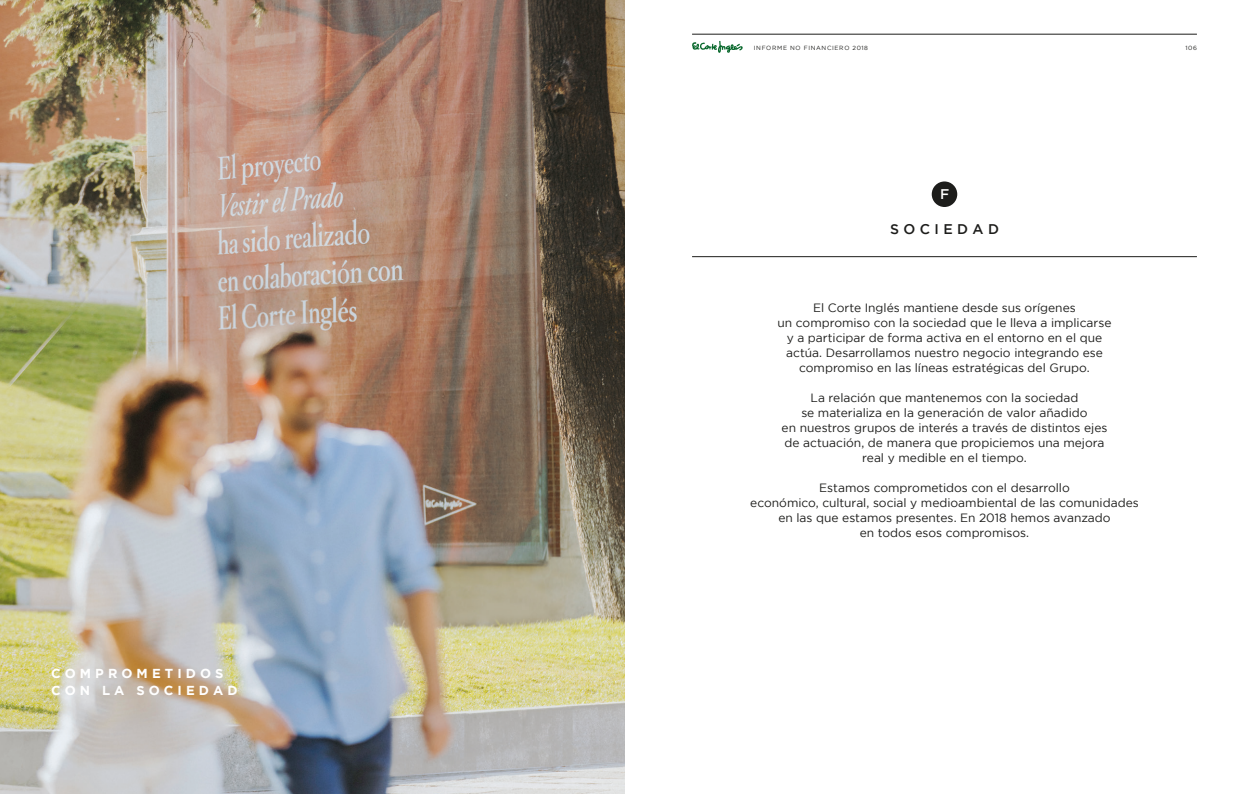
<style>
.page{position:relative;width:1248px;height:794px;background:#fff}
.page>*{position:absolute;margin:0;border:0;box-sizing:border-box;transform-origin:0 0}
.t1{font:500 14px "Gotham";letter-spacing:.315em;color:#1d1d1b}
.t2{font:500 14px "Gotham";color:#fff}
.t3{font:700 13px/17.3px "Gotham";letter-spacing:.315em;color:#fff}
.t4{font:12px/15px "Gotham";color:#1d1d1b;text-align:center}
.t5{font:6px "Gotham";letter-spacing:.115em;color:#1d1d1b}
</style>
<div class="page">
<img style="left:0;top:0;width:624px;height:794px">
<hr style="left:692px;top:34px;width:504px;height:1px;background:#1d1d1b">
<svg style="left:692px;top:41px;width:51px;height:12px"></svg>
<hr style="left:692px;top:256px;width:504px;height:1px;background:#1d1d1b">
<div style="left:931px;top:181px;width:26px;height:26px;background:#1d1d1b;border-radius:50%"></div>
<p class="t3" style="left:51px;top:664px;width:188px">COMPROMETIDOS<br>CON LA SOCIEDAD</p>
<p class="t5" style="left:753px;top:45px;width:116px">INFORME NO FINANCIERO 2018</p>
<p class="t5" style="left:1185px;top:45px;width:13px">106</p>
<p class="t2" style="left:940px;top:186px;width:11px">F</p>
<p class="t1" style="left:890px;top:221px;width:110px">SOCIEDAD</p>
<p class="t4" style="left:777px;top:300px;width:335px">El Corte Inglés mantiene desde sus orígenes<br>un compromiso con la sociedad que le lleva a implicarse y a participar de forma activa en el entorno en el que actúa. Desarrollamos nuestro negocio integrando ese compromiso en las líneas estratégicas del Grupo.</p>
<p class="t4" style="left:781px;top:390px;width:327px">La relación que mantenemos con la sociedad<br>se materializa en la generación de valor añadido<br>en nuestros grupos de interés a través de distintos ejes de actuación, de manera que propiciemos una mejora real y medible en el tiempo.</p>
<p class="t4" style="left:750px;top:480px;width:390px">Estamos comprometidos con el desarrollo<br>económico, cultural, social y medioambiental de las comunidades en las que estamos presentes. En 2018 hemos avanzado<br>en todos esos compromisos.</p>
</div>
